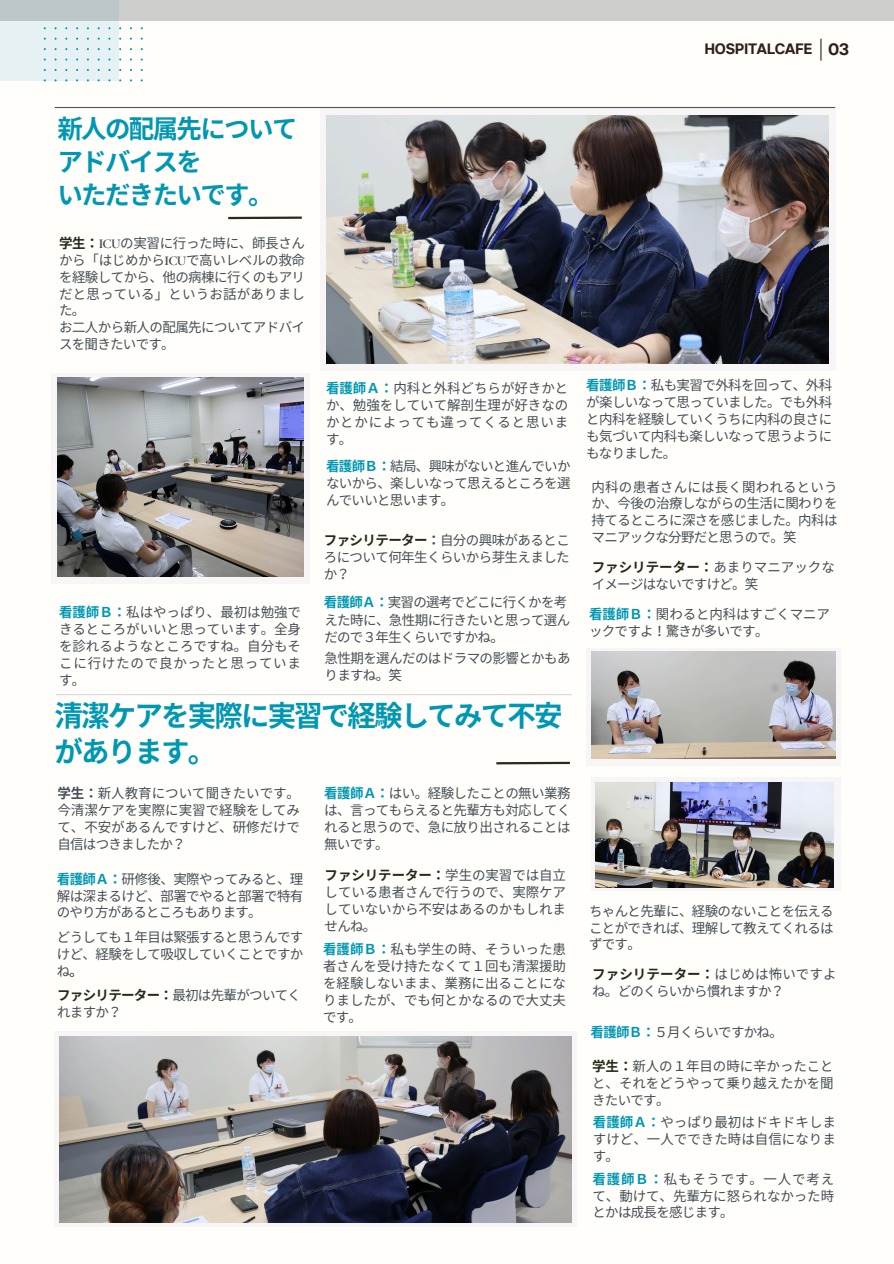
<style>
.page{position:relative;width:894px;height:1264px;background:#fff}
.page>*{position:absolute;margin:0;border:0;box-sizing:border-box;transform-origin:0 0}
.t1{font:700 28.5px/36px "Noto Sans CJ Ksc";letter-spacing:-.065em;color:#0097b2}
.t2{font:700 25.5px/32.7px "Noto Sans CJ Ksc";letter-spacing:-.065em;color:#0097b2}
.t3{font:700 16.5px "TT Interphases";color:#321f18}
.t4{font:700 15px "TT Interphases";letter-spacing:-.02em;color:#321f18}
.t5{font:13.5px/16.8px "Noto Sans CJ Ksc";letter-spacing:-.04em;color:#444e54;text-align:justify}
.t6{font:13.5px/16.8px "Noto Sans CJ Ksc";letter-spacing:-.005em;color:#444e54}
.t7{font:13.5px/16.8px "Noto Sans CJ Ksc";letter-spacing:-.01em;color:#444e54}
.s1{font-weight:700;color:#282b1b}
.s2{font-family:"Cormorant Garamond";font-weight:700}
.s3{font-weight:700;color:#0097b2}
.s4{font-weight:700}
.s5{color:#282b1b}
</style>
<div class="page">
<div style="left:0;top:0;width:893px;height:1263px;background:#fffefb"></div>
<svg style="left:320px;top:107px;width:515px;height:257px;fill:#f7f5f5"></svg>
<hr style="left:55px;top:107px;width:779px;height:1px;background:#545454">
<hr style="left:228px;top:216px;width:74px;height:3px;background:#282b1b">
<img style="left:326px;top:116px;width:502px;height:247px">
<hr style="left:496px;top:761px;width:73px;height:3px;background:#282b1b">
<div style="left:590px;top:777px;width:250px;height:113px;background:#f7f5f5"></div>
<img style="left:595px;top:782px;width:238px;height:105px">
<img style="left:59px;top:1036px;width:512px;height:185px">
<div style="left:52px;top:373px;width:257px;height:210px;background:#f7f5f5"></div>
<img style="left:57px;top:378px;width:247px;height:199px">
<div style="left:586px;top:648px;width:254px;height:118px;background:#f7f5f5"></div>
<img style="left:591px;top:652px;width:243px;height:107px">
<svg style="left:820px;top:39px;width:1px;height:22px"></svg>
<div style="left:0;top:0;width:119px;height:80px;background:#e6f1f4"></div>
<svg style="left:44px;top:27px;width:99px;height:54px"></svg>
<div style="left:0;top:0;width:893px;height:20px;background:linear-gradient(to right,#c5caca,#d1d0cd)"></div>
<hr style="left:56px;top:694px;width:515px;height:1px;background:#d9d9d9">
<h4 class="t4" style="left:704px;top:39px;width:109px">HOSPITALCAFE</h4>
<h4 class="t3" style="left:827px;top:38px;width:23px">03</h4>
<p class="t2" style="left:57px;top:111px;width:241px">新人の配属先についてアドバイスを<br>いただきたいです。</p>
<h3 class="t5" style="left:59px;top:234px;width:247px;text-align:left"><span class="s1">学生：</span> <span class="s2">ICU</span>の実習に行った時に、師長さんから「はじめから<span class="s2">ICU</span>で高いレベルの救命を経験してから、他の病棟に行くのもアリだと思っている」というお話がありました。<br>お二人から新人の配属先についてアドバイスを聞きたいです。</h3>
<p class="t5" style="left:59px;top:603px;width:243px"><span class="s3">看護師Ｂ：</span> 私はやっぱり、最初は勉強できるところがいいと思っています。全身を診れるようなところですね。自分もそこに行けたので良かったと思っています。</p>
<h2 class="t5" style="left:326px;top:379px;width:244px"><span class="s3">看護師Ａ：</span> 内科と外科どちらが好きかとか、勉強をしていて解剖生理が好きなのかとかによっても違ってくると思います。</h2>
<p class="t5" style="left:326px;top:457px;width:246px"><span class="s3">看護師Ｂ：</span> 結局、興味がないと進んでいかないから、楽しいなって思えるところを選んでいいと思います。</p>
<h4 class="t5" style="left:324px;top:531px;width:247px"><span class="s1">ファシリテーター</span><span class="s4">：</span> 自分の興味があるところについて何年生くらいから芽生えましたか？</h4>
<h4 class="t5" style="left:324px;top:592px;width:243px"><span class="s3">看護師Ａ：</span> 実習の選考でどこに行くかを考</h4>
<p class="t5" style="left:324px;top:611px;width:247px">えた時に、急性期に行きたいと思って選んだので３年生くらいですかね。</p>
<h4 class="t5" style="left:324px;top:649px;width:247px">急性期を選んだのはドラマの影響とかもありますね。笑</h4>
<p class="t1" style="left:54px;top:696px;width:506px">清潔ケアを実際に実習で経験してみて不安があります。</p>
<h4 class="t5" style="left:57px;top:784px;width:244px"><span class="s4">学生：</span> 新人教育について聞きたいです。今清潔ケアを実際に実習で経験をしてみて、不安があるんですけど、研修だけで自信はつきましたか？</h4>
<p class="t5" style="left:57px;top:869px;width:248px"><span class="s3">看護師Ａ：</span> 研修後、実際やってみると、理解は深まるけど、部署でやると部署で特有のやり方があるところもあります。</p>
<p class="t5" style="left:57px;top:927px;width:248px">どうしても１年目は緊張すると思うんですけど、経験をして吸収していくことですかね<span class="s5">。</span></p>
<h4 class="t5" style="left:57px;top:986px;width:245px"><span class="s1">ファシリテーター：</span> 最初は先輩がついてくれますか？</h4>
<h4 class="t5" style="left:324px;top:784px;width:248px"><span class="s3">看護師Ａ：</span> はい。経験したことの無い業務は、言ってもらえると先輩方も対応してくれると思うので、急に放り出されることは無いです。</h4>
<h4 class="t5" style="left:324px;top:866px;width:243px"><span class="s1">ファシリテーター：</span> 学生の実習では自立している患者さんで行うので、実際ケアしていないから不安はあるのかもしれませんね。</h4>
<p class="t5" style="left:323px;top:940px;width:244px"><span class="s3">看護師Ｂ：</span> 私も学生の時、そういった患者さんを受け持たなくて１回も清潔援助を経験しないまま、業務に出ることになりましたが、でも何とかなるので大丈夫です。</p>
<p class="t5" style="left:586px;top:376px;width:247px"><span class="s3">看護師Ｂ：</span> 私も実習で外科を回って、外科が楽しいなって思っていました。でも外科と内科を経験していくうちに内科の良さにも気づいて内科も楽しいなって思うようにもなりました。</p>
<h4 class="t5" style="left:591px;top:477px;width:247px">内科の患者さんには長く関われるというか、今後の治療しながらの生活に関わりを持てるところに深さを感じました。内科はマニアックな分野だと思うので。笑</h4>
<h1 class="t5" style="left:591px;top:558px;width:244px"><span class="s1">ファシリテーター：</span> あまりマニアックなイメージはないですけど。笑</h1>
<h4 class="t7" style="left:589px;top:605px;width:242px"><span class="s3">看護師Ｂ：</span> 関わると内科はすごくマニアックですよ！ 驚きが多いです。</h4>
<p class="t5" style="left:589px;top:901px;width:246px">ちゃんと先輩に、経験のないことを伝えることができれば、理解して教えてくれるはずです。</p>
<p class="t5" style="left:592px;top:965px;width:246px"><span class="s1">ファシリテーター：</span> はじめは怖いですよね。どのくらいから慣れますか？</p>
<p class="t5" style="left:590px;top:1023px;width:194px"><span class="s3">看護師Ｂ：</span> ５月くらいですかね。</p>
<p class="t6" style="left:592px;top:1056px;width:243px"><span class="s1">学生：</span> 新人の１年目の時に辛かったことと、それをどうやって乗り越えたかを聞きたいです。</p>
<p class="t5" style="left:592px;top:1113px;width:244px"><span class="s3">看護師Ａ：</span> やっぱり最初はドキドキしますけど、一人でできた時は自信になります。</p>
<h4 class="t5" style="left:592px;top:1169px;width:243px"><span class="s3">看護師Ｂ：</span> 私もそうです。一人で考えて、動けて、先輩方に怒られなかった時とかは成長を感じます。</h4>
</div>
